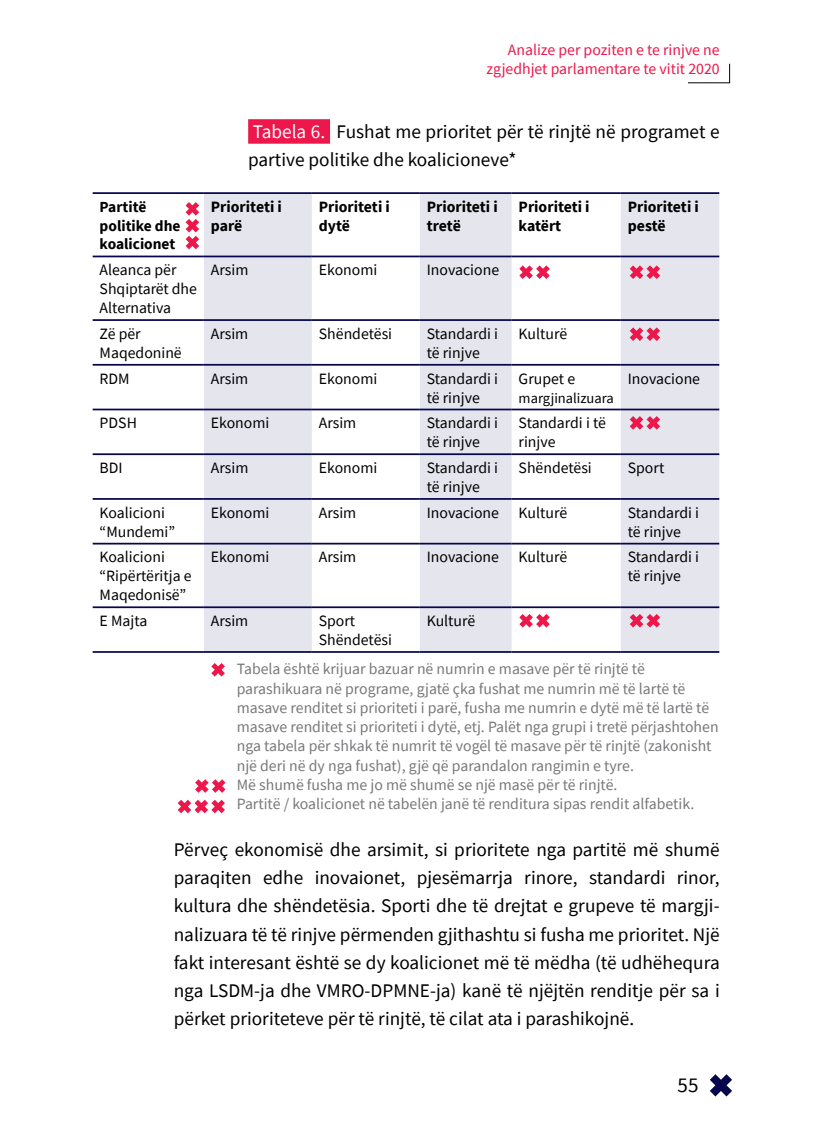
<style>
.page{position:relative;width:819px;height:1141px;background:#fff}
.page>*{position:absolute;margin:0;border:0;box-sizing:border-box;transform-origin:0 0}
.t1{font:21px "Source Sans Pro";color:#000}
.t2{font:19.25px/28px "Source Sans Pro";color:#000}
.t3{font:15.75px/19.2px "Source Sans Pro";color:#77787b}
.t4{font:15.75px/18.9px "Source Sans Pro";color:#000}
.t5{font:700 15.75px/18.9px "Source Sans Pro";color:#000}
.t6{font:15.75px/18.9px "Source Sans Pro";color:#ed174b;text-align:right}
.t7{font:700 15.4px/18.9px "Source Sans Pro";color:#000}
.t8{font:14.53px "Source Sans Pro";color:#000}
.s1{color:#fff}
</style>
<div class="page">
<svg style="left:687px;top:63px;width:43px;height:20px"></svg>
<svg style="left:710px;top:1074px;width:22px;height:22px"></svg>
<div style="left:248px;top:119px;width:82px;height:25px;background:#ed174b"></div>
<svg style="left:204px;top:194px;width:515px;height:457px;fill:#e5e5ee"></svg>
<hr style="left:93px;top:192px;width:111px;height:2px;background:#07074e">
<hr style="left:204px;top:192px;width:108px;height:2px;background:#07074e">
<hr style="left:312px;top:192px;width:108px;height:2px;background:#07074e">
<hr style="left:420px;top:192px;width:91px;height:2px;background:#07074e">
<hr style="left:511px;top:192px;width:109px;height:2px;background:#07074e">
<hr style="left:620px;top:192px;width:99px;height:2px;background:#07074e">
<hr style="left:93px;top:256px;width:111px;height:1px;background:#07074e">
<hr style="left:204px;top:256px;width:108px;height:1px;background:#07074e">
<hr style="left:312px;top:256px;width:108px;height:1px;background:#07074e">
<hr style="left:420px;top:256px;width:91px;height:1px;background:#07074e">
<hr style="left:511px;top:256px;width:109px;height:1px;background:#07074e">
<hr style="left:620px;top:256px;width:99px;height:1px;background:#07074e">
<hr style="left:93px;top:319px;width:111px;height:2px;background:#07074e">
<hr style="left:204px;top:319px;width:108px;height:2px;background:#07074e">
<hr style="left:312px;top:319px;width:108px;height:2px;background:#07074e">
<hr style="left:420px;top:319px;width:91px;height:2px;background:#07074e">
<hr style="left:511px;top:319px;width:109px;height:2px;background:#07074e">
<hr style="left:620px;top:319px;width:99px;height:2px;background:#07074e">
<hr style="left:93px;top:364px;width:111px;height:2px;background:#07074e">
<hr style="left:204px;top:364px;width:108px;height:2px;background:#07074e">
<hr style="left:312px;top:364px;width:108px;height:2px;background:#07074e">
<hr style="left:420px;top:364px;width:91px;height:2px;background:#07074e">
<hr style="left:511px;top:364px;width:109px;height:2px;background:#07074e">
<hr style="left:620px;top:364px;width:99px;height:2px;background:#07074e">
<hr style="left:93px;top:409px;width:111px;height:1px;background:#07074e">
<hr style="left:204px;top:409px;width:108px;height:1px;background:#07074e">
<hr style="left:312px;top:409px;width:108px;height:1px;background:#07074e">
<hr style="left:420px;top:409px;width:91px;height:1px;background:#07074e">
<hr style="left:511px;top:409px;width:109px;height:1px;background:#07074e">
<hr style="left:620px;top:409px;width:99px;height:1px;background:#07074e">
<hr style="left:93px;top:453px;width:111px;height:2px;background:#07074e">
<hr style="left:204px;top:453px;width:108px;height:2px;background:#07074e">
<hr style="left:312px;top:453px;width:108px;height:2px;background:#07074e">
<hr style="left:420px;top:453px;width:91px;height:2px;background:#07074e">
<hr style="left:511px;top:453px;width:109px;height:2px;background:#07074e">
<hr style="left:620px;top:453px;width:99px;height:2px;background:#07074e">
<hr style="left:93px;top:498px;width:111px;height:2px;background:#07074e">
<hr style="left:204px;top:498px;width:108px;height:2px;background:#07074e">
<hr style="left:312px;top:498px;width:108px;height:2px;background:#07074e">
<hr style="left:420px;top:498px;width:91px;height:2px;background:#07074e">
<hr style="left:511px;top:498px;width:109px;height:2px;background:#07074e">
<hr style="left:620px;top:498px;width:99px;height:2px;background:#07074e">
<hr style="left:93px;top:543px;width:111px;height:2px;background:#07074e">
<hr style="left:204px;top:543px;width:108px;height:2px;background:#07074e">
<hr style="left:312px;top:543px;width:108px;height:2px;background:#07074e">
<hr style="left:420px;top:543px;width:91px;height:2px;background:#07074e">
<hr style="left:511px;top:543px;width:109px;height:2px;background:#07074e">
<hr style="left:620px;top:543px;width:99px;height:2px;background:#07074e">
<hr style="left:93px;top:606px;width:111px;height:2px;background:#07074e">
<hr style="left:204px;top:606px;width:108px;height:2px;background:#07074e">
<hr style="left:312px;top:606px;width:108px;height:2px;background:#07074e">
<hr style="left:420px;top:606px;width:91px;height:2px;background:#07074e">
<hr style="left:511px;top:606px;width:109px;height:2px;background:#07074e">
<hr style="left:620px;top:606px;width:99px;height:2px;background:#07074e">
<hr style="left:93px;top:651px;width:111px;height:2px;background:#07074e">
<hr style="left:204px;top:651px;width:108px;height:2px;background:#07074e">
<hr style="left:312px;top:651px;width:108px;height:2px;background:#07074e">
<hr style="left:420px;top:651px;width:91px;height:2px;background:#07074e">
<hr style="left:511px;top:651px;width:109px;height:2px;background:#07074e">
<hr style="left:620px;top:651px;width:99px;height:2px;background:#07074e">
<svg style="left:211px;top:663px;width:14px;height:14px"></svg>
<svg style="left:195px;top:779px;width:30px;height:14px"></svg>
<svg style="left:178px;top:800px;width:47px;height:13px"></svg>
<svg style="left:519px;top:614px;width:30px;height:14px"></svg>
<svg style="left:629px;top:614px;width:31px;height:14px"></svg>
<svg style="left:629px;top:416px;width:31px;height:14px"></svg>
<svg style="left:629px;top:327px;width:31px;height:14px"></svg>
<svg style="left:629px;top:265px;width:31px;height:14px"></svg>
<svg style="left:519px;top:265px;width:30px;height:14px"></svg>
<svg style="left:185px;top:202px;width:14px;height:47px"></svg>
<p class="t6" style="left:486px;top:40px;width:234px">Analize per poziten e te rinjve ne zgjedhjet parlamentare te vitit 2020</p>
<p class="t2" style="left:248px;top:118px;width:473px"><span class="s1">Tabela 6.</span> Fushat me prioritet për të rinjtë në programet e partive politike dhe koalicioneve*</p>
<p class="t7" style="left:100px;top:197px;width:82px">Partitë politike dhe koalicionet</p>
<p class="t5" style="left:211px;top:197px;width:72px">Prioriteti i parë</p>
<p class="t5" style="left:319px;top:197px;width:72px">Prioriteti i dytë</p>
<p class="t5" style="left:427px;top:197px;width:72px">Prioriteti i tretë</p>
<p class="t5" style="left:518px;top:197px;width:72px">Prioriteti i katërt</p>
<p class="t5" style="left:627px;top:197px;width:72px">Prioriteti i pestë</p>
<p class="t4" style="left:100px;top:260px;width:99px">Aleanca për<br>Shqiptarët dhe<br>Alternativa</p>
<p class="t4" style="left:211px;top:260px;width:39px">Arsim</p>
<p class="t4" style="left:319px;top:260px;width:60px">Ekonomi</p>
<p class="t4" style="left:427px;top:260px;width:74px">Inovacione</p>
<p class="t4" style="left:100px;top:324px;width:84px">Zë për<br>Maqedoninë</p>
<p class="t4" style="left:211px;top:324px;width:39px">Arsim</p>
<p class="t4" style="left:319px;top:324px;width:75px">Shëndetësi</p>
<p class="t4" style="left:427px;top:324px;width:73px">Standardi i të rinjve</p>
<p class="t4" style="left:518px;top:324px;width:50px">Kulturë</p>
<p class="t4" style="left:100px;top:369px;width:32px">RDM</p>
<p class="t4" style="left:211px;top:369px;width:39px">Arsim</p>
<p class="t4" style="left:319px;top:369px;width:60px">Ekonomi</p>
<p class="t4" style="left:427px;top:369px;width:73px">Standardi i të rinjve</p>
<p class="t4" style="left:518px;top:369px;width:58px">Grupet e</p>
<p class="t4" style="left:627px;top:369px;width:74px">Inovacione</p>
<p class="t8" style="left:518px;top:388px;width:97px">margjinalizuara</p>
<p class="t4" style="left:100px;top:414px;width:39px">PDSH</p>
<p class="t4" style="left:211px;top:414px;width:60px">Ekonomi</p>
<p class="t4" style="left:319px;top:414px;width:39px">Arsim</p>
<p class="t4" style="left:427px;top:414px;width:73px">Standardi i të rinjve</p>
<p class="t4" style="left:518px;top:414px;width:89px">Standardi i të rinjve</p>
<p class="t4" style="left:100px;top:458px;width:25px">BDI</p>
<p class="t4" style="left:211px;top:458px;width:39px">Arsim</p>
<p class="t4" style="left:319px;top:458px;width:60px">Ekonomi</p>
<p class="t4" style="left:427px;top:458px;width:73px">Standardi i të rinjve</p>
<p class="t4" style="left:518px;top:458px;width:75px">Shëndetësi</p>
<p class="t4" style="left:627px;top:458px;width:38px">Sport</p>
<p class="t4" style="left:100px;top:503px;width:77px">Koalicioni “Mundemi”</p>
<p class="t4" style="left:211px;top:503px;width:60px">Ekonomi</p>
<p class="t4" style="left:319px;top:503px;width:39px">Arsim</p>
<p class="t4" style="left:427px;top:503px;width:142px">Inovacione Kulturë</p>
<p class="t4" style="left:627px;top:503px;width:73px">Standardi i të rinjve</p>
<p class="t4" style="left:100px;top:548px;width:93px">Koalicioni “Ripërtëritja e<br>Maqedonisë”</p>
<p class="t4" style="left:211px;top:548px;width:60px">Ekonomi</p>
<p class="t4" style="left:319px;top:548px;width:39px">Arsim</p>
<p class="t4" style="left:427px;top:548px;width:142px">Inovacione Kulturë</p>
<p class="t4" style="left:627px;top:548px;width:73px">Standardi i të rinjve</p>
<p class="t4" style="left:100px;top:611px;width:49px">E Majta</p>
<p class="t4" style="left:211px;top:611px;width:39px">Arsim</p>
<p class="t4" style="left:319px;top:611px;width:75px">Sport<br>Shëndetësi</p>
<p class="t4" style="left:426px;top:611px;width:50px">Kulturë</p>
<p class="t3" style="left:237px;top:659px;width:483px">Tabela është krijuar bazuar në numrin e masave për të rinjtë të parashikuara në programe, gjatë çka fushat me numrin më të lartë të masave renditet si prioriteti i parë, fusha me numrin e dytë më të lartë të masave renditet si prioriteti i dytë, etj. Palët nga grupi i tretë përjashtohen nga tabela për shkak të numrit të vogël të masave për të rinjtë (zakonisht një deri në dy nga fushat), gjë që parandalon rangimin e tyre.<br>Më shumë fusha me jo më shumë se një masë për të rinjtë.<br>Partitë / koalicionet në tabelën janë të renditura sipas rendit alfabetik.</p>
<p class="t2" style="left:174px;top:836px;width:547px;text-align:justify">Përveç ekonomisë dhe arsimit, si prioritete nga partitë më shumë paraqiten edhe inovaionet, pjesëmarrja rinore, standardi rinor, kultura dhe shëndetësia. Sporti dhe të drejtat e grupeve të margji&shy;nalizuara të të rinjve përmenden gjithashtu si fusha me prioritet. Një fakt interesant është se dy koalicionet më të mëdha (të udhëhequra nga LSDM-ja dhe VMRO-DPMNE-ja) kanë të njëjtën renditje për sa i përket prioriteteve për të rinjtë, të cilat ata i parashikojnë.</p>
<p class="t1" style="left:677px;top:1071px;width:22px">55</p>
</div>
